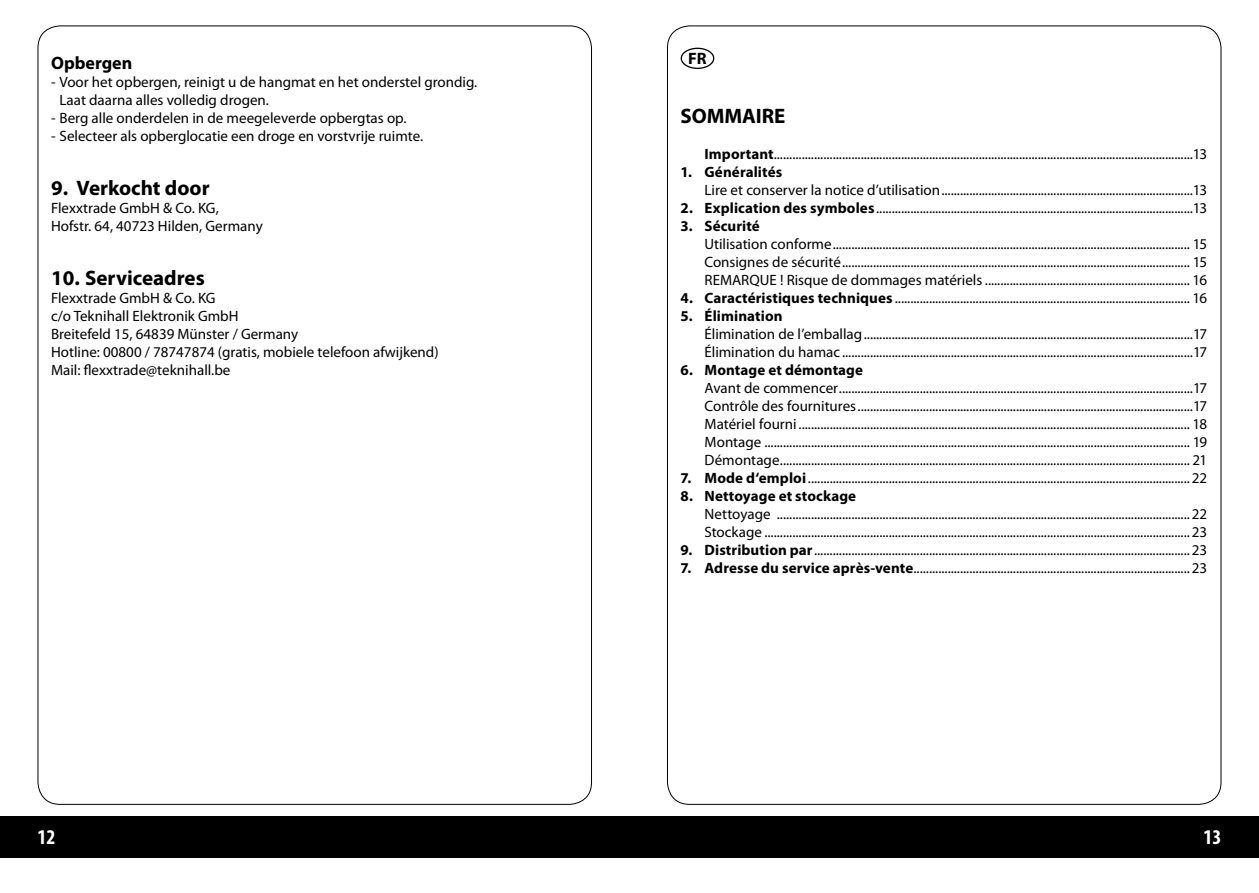
<style>
.page{position:relative;width:1259px;height:893px;background:#fff}
.page>*{position:absolute;margin:0;border:0;box-sizing:border-box;transform-origin:0 0}
.t1{font:700 21px "Myriad Pro";color:#000}
.t2{font:700 condensed 21px "Myriad Pro";color:#fff}
.t3{font:700 18px "Myriad Pro";color:#000}
.t4{font:700 16.5px "Myriad Pro";color:#000}
.t5{font:15px/18px "Myriad Pro";color:#000}
.t6{font:700 15px "Myriad Pro";letter-spacing:.005em;color:#000}
.s1{font-weight:700}
</style>
<div class="page">
<svg style="left:680px;top:48px;width:34px;height:21px"></svg>
<div style="left:0;top:816px;width:1259px;height:42px;background:#000"></div>
<p class="t3" style="left:51px;top:53px;width:83px">Opbergen</p>
<p class="t5" style="left:60px;top:73px;width:419px;text-indent:-9px">- Voor het opbergen, reinigt u de hangmat en het onderstel grondig.<br>Laat daarna alles volledig drogen.</p>
<p class="t5" style="left:51px;top:109px;width:357px">- Berg alle onderdelen in de meegeleverde opbergtas op.</p>
<p class="t5" style="left:51px;top:127px;width:373px">- Selecteer als opberglocatie een droge en vorstvrije ruimte.</p>
<h1 class="t1" style="left:51px;top:176px;width:160px">9. Verkocht door</h1>
<p class="t5" style="left:51px;top:199px;width:213px">Flexxtrade GmbH &amp; Co. KG,<br>Hofstr. 64, 40723 Hilden, Germany</p>
<h1 class="t1" style="left:51px;top:266px;width:155px">10. Serviceadres</h1>
<p class="t5" style="left:51px;top:289px;width:389px">Flexxtrade GmbH &amp; Co. KG<br>c/o Teknihall Elektronik GmbH<br>Breitefeld 15, 64839 Münster / Germany<br>Hotline: 00800 / 78747874 (gratis, mobiele telefoon afwijkend)<br>Mail: flexxtrade@teknihall.be</p>
<p class="t4" style="left:688px;top:49px;width:20px">FR</p>
<h1 class="t1" style="left:680px;top:104px;width:106px">SOMMAIRE</h1>
<p class="t5" style="left:704px;top:145px;width:504px"><span class="s1">Important</span>.......................................................................................................................................13</p>
<p class="t6" style="left:680px;top:164px;width:103px">1. Généralités</p>
<p class="t5" style="left:704px;top:181px;width:504px">Lire et conserver la notice d’utilisation.................................................................................13</p>
<p class="t5" style="left:680px;top:199px;width:528px"><span class="s1">2. Explication des symboles</span> ......................................................................................................13</p>
<p class="t6" style="left:680px;top:218px;width:81px">3. Sécurité</p>
<p class="t5" style="left:704px;top:235px;width:504px;text-align:justify">Utilisation conforme................................................................................................................... 15<br>Consignes de sécurité................................................................................................................ 15<br>REMARQUE ! Risque de dommages matériels .................................................................. 16</p>
<p class="t5" style="left:680px;top:289px;width:528px"><span class="s1">4. Caractéristiques techniques</span> ............................................................................................... 16</p>
<p class="t6" style="left:680px;top:308px;width:103px">5. Élimination</p>
<p class="t5" style="left:704px;top:325px;width:504px">Élimination de l’emballag..........................................................................................................17<br>Élimination du hamac .................................................................................................................17</p>
<p class="t6" style="left:680px;top:362px;width:184px">6. Montage et démontage</p>
<p class="t5" style="left:704px;top:379px;width:504px;text-align:justify">Avant de commencer..................................................................................................................17<br>Contrôle des fournitures............................................................................................................17<br>Matériel fourni .............................................................................................................................. 18<br>Montage ......................................................................................................................................... 19<br>Démontage.................................................................................................................................... 21</p>
<p class="t5" style="left:680px;top:469px;width:528px"><span class="s1">7. Mode d‘emploi</span>........................................................................................................................... 22</p>
<p class="t6" style="left:680px;top:488px;width:177px">8. Nettoyage et stockage</p>
<p class="t5" style="left:704px;top:505px;width:504px">Nettoyage ..................................................................................................................................... 22<br>Stockage ......................................................................................................................................... 23</p>
<p class="t5" style="left:680px;top:541px;width:528px"><span class="s1">9. Distribution par</span>......................................................................................................................... 23</p>
<p class="t5" style="left:680px;top:559px;width:528px"><span class="s1">7. Adresse du service après-vente</span>......................................................................................... 23</p>
<h1 class="t2" style="left:38px;top:825px;width:19px">12</h1>
<h1 class="t2" style="left:1203px;top:825px;width:19px">13</h1>
</div>
